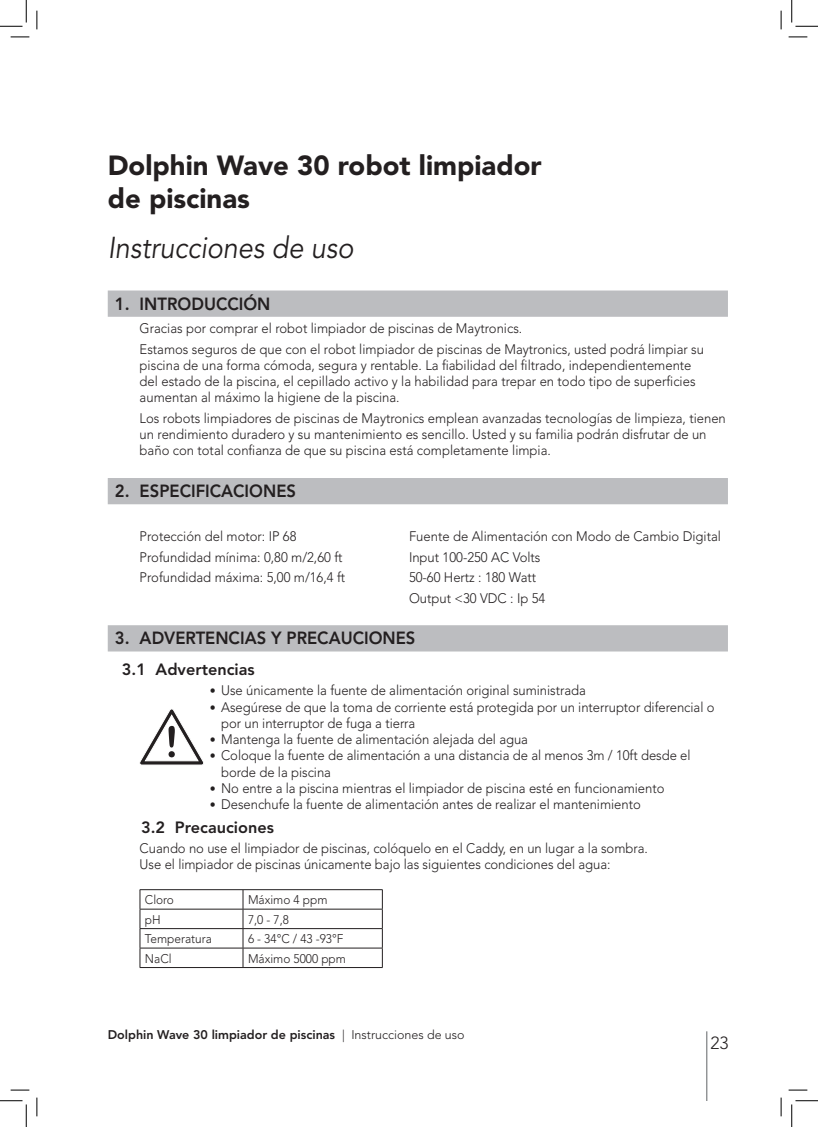
<style>
.page{position:relative;width:818px;height:1127px;background:#fff}
.page>*{position:absolute;margin:0;border:0;box-sizing:border-box;transform-origin:0 0}
.t1{font:italic 30px "Avenir LT";color:#231f20;scale:.9 1}
.t2{font:900 27.5px/33px "Avenir LT";color:#231f20}
.t3{font:800 17.5px "Avenir LT";color:#231f20;scale:.95 1}
.t4{font:300 17.5px "Avenir LT";color:#231f20}
.t5{font:800 16.25px "Avenir LT";color:#231f20}
.t6{font:300 13.75px/16.2px "Avenir LT";color:#231f20;scale:.95 1}
.t7{font:300 12.5px "Avenir LT";color:#231f20;scale:.95 1}
.t8{font:800 12.5px "Avenir LT";color:#231f20}
.s1{font-size:12.5px}
.s2{font-weight:300}
</style>
<div class="page">
<hr style="left:706px;top:1031px;width:1px;height:69px;background:#808285">
<div style="left:108px;top:290px;width:620px;height:27px;background:#bcbdc0"></div>
<div style="left:108px;top:478px;width:620px;height:26px;background:#bcbdc0"></div>
<div style="left:108px;top:625px;width:620px;height:26px;background:#bcbdc0"></div>
<hr style="left:140px;top:889px;width:103px;height:1px;background:#231f20">
<hr style="left:243px;top:889px;width:140px;height:1px;background:#231f20">
<hr style="left:140px;top:908px;width:103px;height:1px;background:#231f20">
<hr style="left:243px;top:908px;width:140px;height:1px;background:#231f20">
<hr style="left:140px;top:928px;width:103px;height:1px;background:#231f20">
<hr style="left:243px;top:928px;width:140px;height:1px;background:#231f20">
<hr style="left:140px;top:947px;width:103px;height:1px;background:#231f20">
<svg style="left:140px;top:889px;width:1px;height:77px"></svg>
<hr style="left:243px;top:947px;width:140px;height:1px;background:#231f20">
<svg style="left:243px;top:889px;width:1px;height:77px"></svg>
<svg style="left:382px;top:889px;width:1px;height:77px"></svg>
<hr style="left:140px;top:966px;width:103px;height:1px;background:#231f20">
<hr style="left:243px;top:966px;width:140px;height:1px;background:#231f20">
<svg style="left:139px;top:709px;width:65px;height:56px"></svg>
<svg style="left:11px;top:36px;width:18px;height:2px"></svg>
<svg style="left:788px;top:36px;width:19px;height:2px"></svg>
<svg style="left:11px;top:1089px;width:18px;height:1px"></svg>
<svg style="left:788px;top:1089px;width:19px;height:1px"></svg>
<svg style="left:36px;top:11px;width:2px;height:18px"></svg>
<svg style="left:36px;top:1097px;width:2px;height:18px"></svg>
<svg style="left:780px;top:11px;width:2px;height:18px"></svg>
<svg style="left:780px;top:1097px;width:2px;height:18px"></svg>
<svg style="left:0;top:0;width:27px;height:27px"></svg>
<svg style="left:0;top:1100px;width:27px;height:26px"></svg>
<svg style="left:791px;top:0;width:27px;height:27px"></svg>
<svg style="left:791px;top:1100px;width:27px;height:26px"></svg>
<h2 class="t2" style="left:108px;top:148px;width:435px">Dolphin Wave 30 robot limpiador de piscinas</h2>
<h1 class="t1" style="left:108px;top:230px;width:274px">Instrucciones de uso</h1>
<p class="t3" style="left:115px;top:293px;width:165px">1. INTRODUCCIÓN</p>
<p class="t6" style="left:140px;top:318px;width:596px;line-height:20.5px">Gracias por comprar el robot limpiador de piscinas de Maytronics.<br>Estamos seguros de que con el robot limpiador de piscinas de Maytronics, usted podrá limpiar su</p>
<p class="t6" style="left:140px;top:357px;width:587px">piscina de una forma cómoda, segura y rentable. La fiabilidad del filtrado, independientemente del estado de la piscina, el cepillado activo y la habilidad para trepar en todo tipo de superficies aumentan al máximo la higiene de la piscina.</p>
<p class="t6" style="left:140px;top:410px;width:618px">Los robots limpiadores de piscinas de Maytronics emplean avanzadas tecnologías de limpieza, tienen un rendimiento duradero y su mantenimiento es sencillo. Usted y su familia podrán disfrutar de un baño con total confianza de que su piscina está completamente limpia.</p>
<p class="t3" style="left:115px;top:480px;width:192px">2. ESPECIFICACIONES</p>
<p class="t6" style="left:140px;top:526px;width:218px;line-height:20.5px">Protección del motor: IP 68<br>Profundidad mínima: 0,80 m/2,60 ft<br>Profundidad máxima: 5,00 m/16,4 ft</p>
<p class="t6" style="left:409px;top:526px;width:330px;line-height:20.5px">Fuente de Alimentación con Modo de Cambio Digital<br>Input 100-250 AC Volts<br>50-60 Hertz : 180 Watt<br>Output &lt;30 VDC : Ip 54</p>
<p class="t3" style="left:115px;top:627px;width:318px">3. ADVERTENCIAS Y PRECAUCIONES</p>
<p class="t5" style="left:122px;top:659px;width:134px">3.1 Advertencias</p>
<p class="t6" style="left:210px;top:682px;width:397px"><span class="s1">•</span> Use únicamente la fuente de alimentación original suministrada</p>
<p class="t6" style="left:221px;top:698px;width:521px;text-indent:-11px"><span class="s1">•</span> Asegúrese de que la toma de corriente está protegida por un interruptor diferencial o por un interruptor de fuga a tierra</p>
<p class="t6" style="left:210px;top:731px;width:336px"><span class="s1">•</span> Mantenga la fuente de alimentación alejada del agua</p>
<p class="t6" style="left:221px;top:747px;width:496px;text-indent:-11px"><span class="s1">•</span> Coloque la fuente de alimentación a una distancia de al menos 3m / 10ft desde el borde de la piscina</p>
<p class="t6" style="left:210px;top:780px;width:480px"><span class="s1">•</span> No entre a la piscina mientras el limpiador de piscina esté en funcionamiento</p>
<p class="t6" style="left:210px;top:796px;width:455px"><span class="s1">•</span> Desenchufe la fuente de alimentación antes de realizar el mantenimiento</p>
<p class="t5" style="left:141px;top:817px;width:134px">3.2 Precauciones</p>
<p class="t6" style="left:140px;top:840px;width:536px">Cuando no use el limpiador de piscinas, colóquelo en el Caddy, en un lugar a la sombra.<br>Use el limpiador de piscinas únicamente bajo las siguientes condiciones del agua:</p>
<p class="t7" style="left:145px;top:892px;width:32px">Cloro</p>
<p class="t7" style="left:248px;top:892px;width:85px">Máximo 4 ppm</p>
<p class="t7" style="left:145px;top:911px;width:18px">pH</p>
<p class="t7" style="left:248px;top:911px;width:45px">7,0 - 7,8</p>
<p class="t7" style="left:145px;top:931px;width:72px">Temperatura</p>
<p class="t7" style="left:248px;top:931px;width:102px">6 - 34°C / 43 -93°F</p>
<p class="t7" style="left:145px;top:950px;width:30px">NaCl</p>
<p class="t7" style="left:248px;top:950px;width:105px">Máximo 5000 ppm</p>
<p class="t8" style="left:108px;top:1027px;width:358px">Dolphin Wave 30 limpiador de piscinas <span class="s2">| Instrucciones de uso</span></p>
<p class="t4" style="left:710px;top:1032px;width:20px">23</p>
</div>
